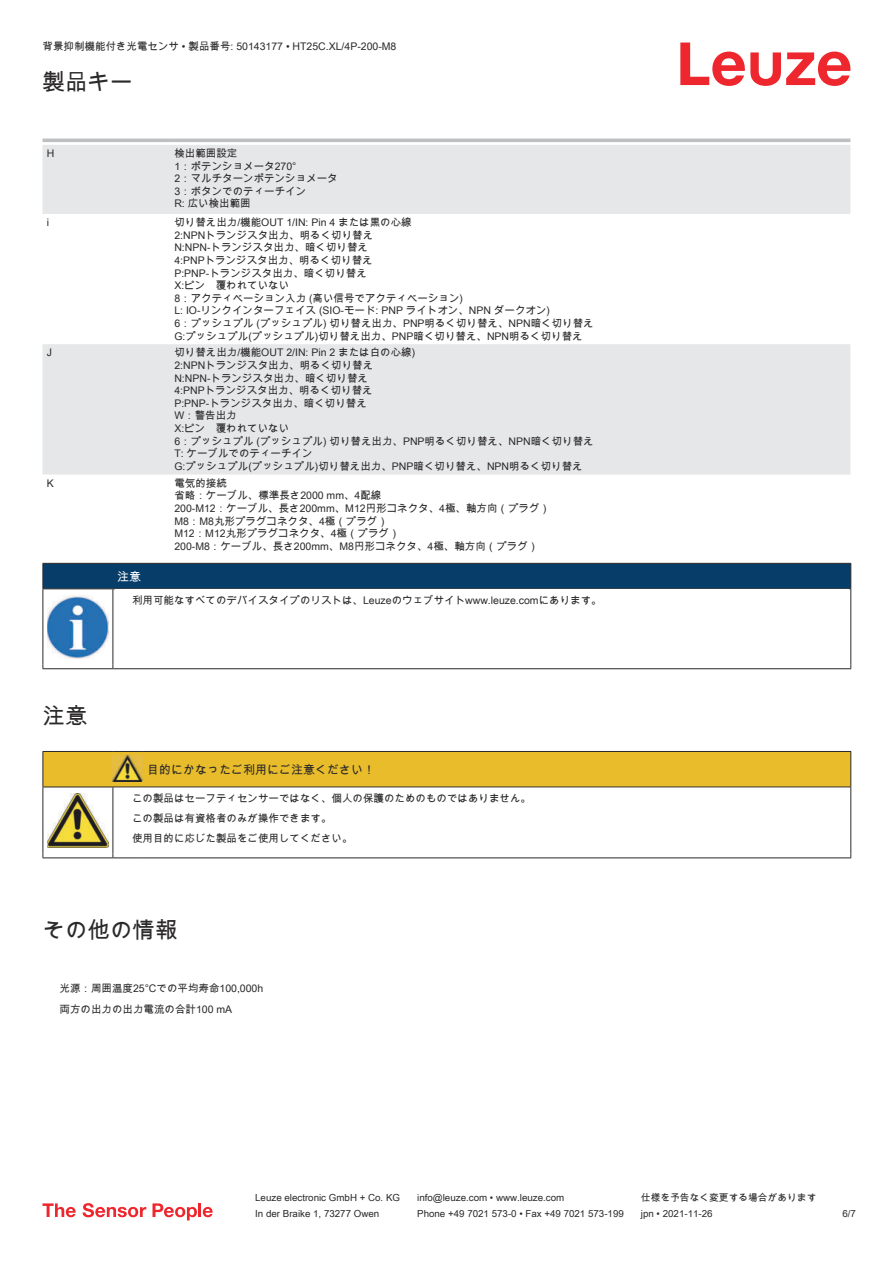
<style>
.page{position:relative;width:893px;height:1263px;background:#fff}
.page>*{position:absolute;margin:0;border:0;box-sizing:border-box;transform-origin:0 0}
.t1{font:22.5px "Arial Unicode MS";color:#2b292a}
.t2{font:12px "Arial Unicode MS";color:#2b292a}
.t3{font:12px "Arial Unicode MS";color:#fff}
.t4{font:10.5px/12.6px "Arial Unicode MS";color:#2b292a}
.t5{font:9.75px "Arial Unicode MS";color:#2b292a}
</style>
<div class="page">
<svg style="left:680px;top:43px;width:170px;height:43px"></svg>
<svg style="left:43px;top:145px;width:807px;height:329px;fill:#e6e7e9"></svg>
<hr style="left:43px;top:139px;width:127px;height:3px;background:#bdbfc1">
<hr style="left:170px;top:139px;width:680px;height:3px;background:#bdbfc1">
<svg style="left:43px;top:1203px;width:33px;height:14px"></svg>
<svg style="left:83px;top:1203px;width:63px;height:14px"></svg>
<svg style="left:153px;top:1203px;width:44px;height:17px"></svg>
<hr style="left:198px;top:1203px;width:3px;height:14px;background:#ed272d">
<svg style="left:203px;top:1207px;width:10px;height:10px"></svg>
<div style="left:43px;top:563px;width:808px;height:26px;background:#063d69"></div>
<hr style="left:113px;top:588px;width:738px;height:1px;background:#2b292a">
<hr style="left:43px;top:589px;width:1px;height:75px;background:#2b292a">
<hr style="left:113px;top:589px;width:1px;height:75px;background:#2b292a">
<hr style="left:850px;top:589px;width:1px;height:75px;background:#2b292a">
<hr style="left:43px;top:668px;width:70px;height:1px;background:#2b292a">
<hr style="left:113px;top:668px;width:738px;height:1px;background:#2b292a">
<img style="left:47px;top:595px;width:61px;height:63px">
<hr style="left:43px;top:857px;width:70px;height:1px;background:#2b292a">
<hr style="left:113px;top:857px;width:30px;height:1px;background:#2b292a">
<hr style="left:143px;top:857px;width:708px;height:1px;background:#2b292a">
<svg style="left:43px;top:751px;width:808px;height:106px"></svg>
<p class="t4" style="left:43px;top:40px;width:355px">背景抑制機能付き光電センサ • 製品番号: 50143177 • HT25C.XL/4P-200-M8</p>
<h1 class="t1" style="left:43px;top:66px;width:91px">製品キー</h1>
<p class="t4" style="left:47px;top:148px;width:9px">H</p>
<p class="t4" style="left:174px;top:147px;width:165px">検出範囲設定<br>1：ポテンショメータ270°<br>2：マルチターンポテンショメータ<br>3：ボタンでのティーチイン<br>R: 広い検出範囲</p>
<p class="t4" style="left:47px;top:216px;width:4px">i</p>
<p class="t4" style="left:174px;top:216px;width:421px">切り替え出力/機能OUT 1/IN: Pin 4 または黒の心線<br>2:NPNトランジスタ出力、明るく切り替え<br>N:NPN-トランジスタ出力、暗く切り替え<br>4:PNPトランジスタ出力、明るく切り替え<br>P:PNP-トランジスタ出力、暗く切り替え<br>X:ピン　覆われていない<br>8：アクティベーション入力 (高い信号でアクティベーション)<br>L: IO-リンクインターフェイス (SIO-モード: PNP ライトオン、NPN ダークオン)<br>6：プッシュプル (プッシュプル) 切り替え出力、PNP明るく切り替え、NPN暗く切り替えG:プッシュプル(プッシュプル)切り替え出力、PNP暗く切り替え、NPN明るく切り替え</p>
<p class="t4" style="left:47px;top:346px;width:7px">J</p>
<p class="t4" style="left:174px;top:346px;width:421px">切り替え出力/機能OUT 2/IN: Pin 2 または白の心線)<br>2:NPNトランジスタ出力、明るく切り替え<br>N:NPN-トランジスタ出力、暗く切り替え<br>4:PNPトランジスタ出力、明るく切り替え<br>P:PNP-トランジスタ出力、暗く切り替え<br>W：警告出力<br>X:ピン　覆われていない<br>6：プッシュプル (プッシュプル) 切り替え出力、PNP明るく切り替え、NPN暗く切り替え<br>T: ケーブルでのティーチイン<br>G:プッシュプル(プッシュプル)切り替え出力、PNP暗く切り替え、NPN明るく切り替え</p>
<p class="t4" style="left:47px;top:476px;width:9px">K</p>
<p class="t4" style="left:174px;top:476px;width:377px">電気的接続<br>省略：ケーブル、標準長さ2000 mm、4配線<br>200-M12：ケーブル、長さ200mm、M12円形コネクタ、4極、軸方向（プラグ）<br>M8：M8丸形プラグコネクタ、4極（プラグ）<br>M12：M12丸形プラグコネクタ、4極（プラグ）<br>200-M8：ケーブル、長さ200mm、M8円形コネクタ、4極、軸方向（プラグ）</p>
<p class="t3" style="left:117px;top:568px;width:25px">注意</p>
<p class="t4" style="left:132px;top:593px;width:471px">利用可能なすべてのデバイスタイプのリストは、Leuzeのウェブサイトwww.leuze.comにあります。</p>
<h1 class="t1" style="left:43px;top:699px;width:46px">注意</h1>
<p class="t2" style="left:147px;top:761px;width:229px">目的にかなったご利用にご注意ください！</p>
<p class="t4" style="left:132px;top:788px;width:400px;line-height:20.2px">この製品はセーフティセンサーではなく、個人の保護のためのものではありません。この製品は有資格者のみが操作できます。<br>使用目的に応じた製品をご使用してください。</p>
<h1 class="t1" style="left:43px;top:914px;width:136px">その他の情報</h1>
<p class="t4" style="left:60px;top:978px;width:205px;line-height:20.2px">光源：周囲温度25°Cでの平均寿命100,000h両方の出力の出力電流の合計100 mA</p>
<p class="t5" style="left:255px;top:1191px;width:146px">Leuze electronic GmbH + Co. KG</p>
<p class="t5" style="left:417px;top:1191px;width:149px">info@leuze.com • www.leuze.com</p>
<p class="t5" style="left:641px;top:1191px;width:177px">仕様を予告なく変更する場合があります</p>
<p class="t5" style="left:255px;top:1206px;width:126px">In der Braike 1, 73277 Owen</p>
<p class="t5" style="left:417px;top:1206px;width:208px">Phone +49 7021 573-0 • Fax +49 7021 573-199</p>
<p class="t5" style="left:641px;top:1206px;width:73px">jpn • 2021-11-26</p>
<p class="t5" style="left:842px;top:1206px;width:15px">6 /7</p>
</div>
